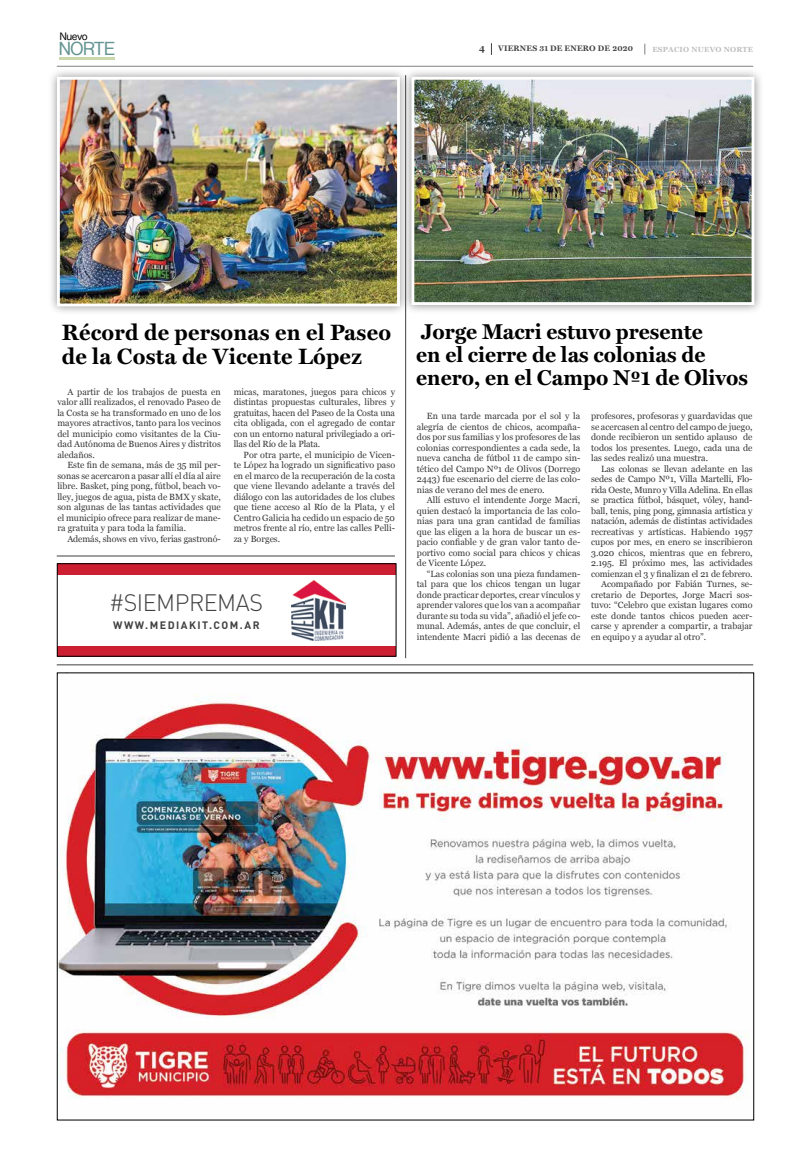
<style>
.page{position:relative;width:810px;height:1149px;background:#fff}
.page>*{position:absolute;margin:0;border:0;box-sizing:border-box;transform-origin:0 0}
.t1{font:23.5px "DIN Light Alternate";letter-spacing:-.02em;color:#414042}
.t2{font:700 22.3px/24.2px "Miller Text";letter-spacing:.01em;color:#000}
.t3{font:700 21.5px/23.4px "Miller Text";color:#000}
.t4{font:700 17.5px "Shree Dev 0714";letter-spacing:-.025em;color:#649592}
.t5{font:700 10.7px "DIN";letter-spacing:.14em;color:#414042}
.t6{font:9.8px "Hira Maru Pro N W4";letter-spacing:-.05em;color:#000}
.t7{font:9px/10.5px "Georgia";color:#383839;text-align:justify}
.t8{font:700 9px "Georgia";color:#414042}
.t9{font:700 8px "Miller Text";letter-spacing:.025em;color:#414042}
.t10{font:700 7.4px "Georgia";letter-spacing:.025em;color:#bcbec0}
</style>
<div class="page">
<svg style="left:491px;top:43px;width:1px;height:12px"></svg>
<hr style="left:57px;top:66px;width:695px;height:1px;background:#808285">
<hr style="left:60px;top:57px;width:55px;height:3px;background:#cad7ab">
<img style="left:59px;top:694px;width:689px;height:405px">
<div style="left:48px;top:68px;width:361px;height:248px;background:#000;opacity:.45"></div>
<img style="left:61px;top:81px;width:334px;height:221px">
<div style="left:57px;top:77px;width:342px;height:229px;border:3px solid #fff"></div>
<div style="left:402px;top:68px;width:361px;height:246px;background:#000;opacity:.45"></div>
<img style="left:415px;top:81px;width:334px;height:220px">
<div style="left:411px;top:77px;width:342px;height:228px;border:3px solid #fff"></div>
<hr style="left:57px;top:664px;width:695px;height:1px;background:#414042">
<hr style="left:57px;top:555px;width:337px;height:1px;background:#414042">
<hr style="left:405px;top:75px;width:1px;height:583px;background:#414042">
<img style="left:291px;top:580px;width:54px;height:60px">
<div style="left:57px;top:563px;width:338px;height:11px;background:#cc2032"></div>
<div style="left:57px;top:646px;width:338px;height:10px;background:#cc2032"></div>
<div style="left:57px;top:563px;width:339px;height:93px;border:1px solid #000"></div>
<p class="t6" style="left:59px;top:28px;width:30px">Nuevo</p>
<h3 class="t4" style="left:59px;top:39px;width:57px">NORTE</h3>
<p class="t8" style="left:479px;top:41px;width:7px">4</p>
<p class="t9" style="left:498px;top:44px;width:136px">VIERNES 31 DE ENERO DE 2020</p>
<p class="t10" style="left:652px;top:44px;width:102px">ESPACIO NUEVO NORTE</p>
<h2 class="t2" style="left:62px;top:319px;width:330px">Récord de personas en el Paseo de la Costa de Vicente López</h2>
<h3 class="t3" style="left:416px;top:319px;width:333px">Jorge Macri estuvo presente<br>en el cierre de las colonias de enero, en el Campo Nº1 de Olivos</h3>
<p class="t7" style="left:233px;top:386px;width:163px">micas, maratones, juegos para chicos y distintas propuestas culturales, libres y gratuitas, hacen del Paseo de la Costa una cita obligada, con el agregado de contar con un entorno natural privilegiado a ori&shy;llas del Río de la Plata.</p>
<p class="t7" style="left:233px;top:449px;width:163px;text-indent:10px">Por otra parte, el municipio de Vicen&shy;te López ha logrado un significativo paso en el marco de la recuperación de la costa que viene llevando adelante a través del diálogo con las autoridades de los clubes que tiene acceso al Río de la Plata, y el Centro Galicia ha cedido un espacio de 50 metros frente al río, entre las calles Pelli&shy;za y Borges.</p>
<p class="t7" style="left:57px;top:386px;width:165px;text-indent:10px">A partir de los trabajos de puesta en valor allí realizados, el renovado Paseo de la Costa se ha transformado en uno de los mayores atractivos, tanto para los vecinos del municipio como visitantes de la Ciu&shy;dad Autónoma de Buenos Aires y distritos aledaños.</p>
<p class="t7" style="left:57px;top:459px;width:165px;text-indent:10px">Este fin de semana, más de 35 mil per&shy;sonas se acercaron a pasar allí el día al aire libre. Basket, ping pong, fútbol, beach vo&shy;lley, juegos de agua, pista de BMX y skate, son algunas de las tantas actividades que el municipio ofrece para realizar de mane&shy;ra gratuita y para toda la familia.</p>
<p class="t7" style="left:67px;top:533px;width:155px">Además, shows en vivo, ferias gastronó-</p>
<p class="t7" style="left:416px;top:410px;width:165px;text-indent:10px">En una tarde marcada por el sol y la alegría de cientos de chicos, acompaña&shy;dos por sus familias y los profesores de las colonias correspondientes a cada sede, la nueva cancha de fútbol 11 de campo sin&shy;tético del Campo Nº1 de Olivos (Dorrego 2443) fue escenario del cierre de las colo&shy;nias de verano del mes de enero.</p>
<p class="t7" style="left:416px;top:494px;width:165px;text-indent:10px">Allí estuvo el intendente Jorge Macri, quien destacó la importancia de las colo&shy;nias para una gran cantidad de familias que las eligen a la hora de buscar un es&shy;pacio confiable y de gran valor tanto de&shy;portivo como social para chicos y chicas de Vicente López.</p>
<p class="t7" style="left:416px;top:567px;width:165px;text-indent:10px">“Las colonias son una pieza fundamen&shy;tal para que los chicos tengan un lugar donde practicar deportes, crear vínculos y aprender valores que los van a acompañar durante su toda su vida”, añadió el jefe co&shy;munal. Además, antes de que concluir, el intendente Macri pidió a las decenas de</p>
<p class="t7" style="left:590px;top:410px;width:163px">profesores, profesoras y guardavidas que se acercasen al centro del campo de juego, donde recibieron un sentido aplauso de todos los presentes. Luego, cada una de las sedes realizó una muestra.</p>
<p class="t7" style="left:600px;top:463px;width:153px">Las colonas se llevan adelante en las</p>
<p class="t7" style="left:590px;top:473px;width:163px">sedes de Campo Nº1, Villa Martelli, Flo-</p>
<p class="t7" style="left:590px;top:483px;width:163px">rida Oeste, Munro y Villa Adelina. En ellas</p>
<p class="t7" style="left:590px;top:494px;width:163px">se practica fútbol, básquet, vóley, hand-</p>
<p class="t7" style="left:590px;top:504px;width:163px">ball, tenis, ping pong, gimnasia artística y</p>
<p class="t7" style="left:590px;top:515px;width:163px">natación, además de distintas actividades</p>
<p class="t7" style="left:590px;top:525px;width:163px">recreativas y artísticas. Habiendo 1957</p>
<p class="t7" style="left:590px;top:536px;width:163px">cupos por mes, en enero se inscribieron</p>
<p class="t7" style="left:590px;top:546px;width:163px">3.020 chicos, mientras que en febrero,</p>
<p class="t7" style="left:590px;top:557px;width:163px">2.195. El próximo mes, las actividades</p>
<p class="t7" style="left:590px;top:567px;width:163px">comienzan el 3 y finalizan el 21 de febrero.</p>
<p class="t7" style="left:600px;top:578px;width:153px">Acompañado por Fabián Turnes, se-</p>
<p class="t7" style="left:590px;top:588px;width:163px">cretario de Deportes, Jorge Macri sos-</p>
<p class="t7" style="left:590px;top:599px;width:163px">tuvo: “Celebro que existan lugares como</p>
<p class="t7" style="left:590px;top:609px;width:163px">este donde tantos chicos pueden acer-</p>
<p class="t7" style="left:590px;top:620px;width:163px">carse y aprender a compartir, a trabajar</p>
<p class="t7" style="left:590px;top:630px;width:116px">en equipo y a ayudar al otro”.</p>
<h1 class="t1" style="left:109px;top:588px;width:155px">#SIEMPREMAS</h1>
<p class="t5" style="left:113px;top:618px;width:148px">WWW.MEDIAKIT.COM.AR</p>
</div>
